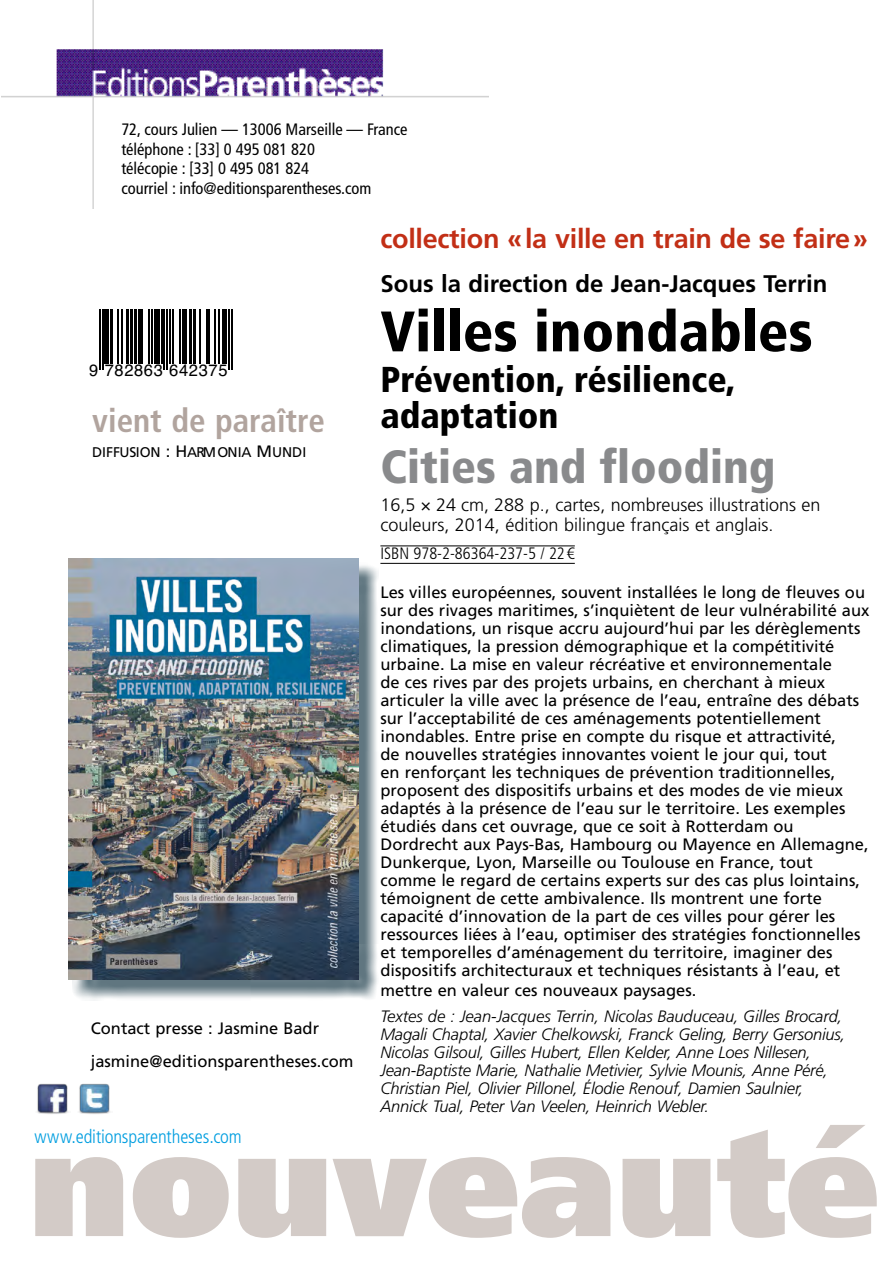
<style>
.page{position:relative;width:893px;height:1263px;background:#fff}
.page>*{position:absolute;margin:0;border:0;box-sizing:border-box;transform-origin:0 0}
.t1{font:900 148.2px "Frutiger LT Std";color:#d3cbc7}
.t2{font:900 condensed 57px "Frutiger LT Std";color:#000}
.t3{font:900 condensed 46.5px "Frutiger LT Std";color:#898a8c}
.t4{font:900 condensed 36px/36px "Frutiger LT Std";color:#000}
.t5{font:700 condensed 33px "Frutiger LT Std";color:#b1a49e}
.t6{font:700 27px "Frutiger LT Std";letter-spacing:-.01em;color:#c22f16}
.t7{font:700 24px "Frutiger LT Std";color:#000}
.t8{font:300 condensed 18.9px "Frutiger LT Std";letter-spacing:-.005em;color:#009ee0}
.t9{font:300 18px/19.5px "Frutiger LT Std";color:#000}
.t10{font:16.5px/18px "Frutiger LT Std";color:#000}
.t11{font:italic 300 16.5px/18px "Frutiger LT Std";letter-spacing:-.01em;color:#000}
.t12{font:condensed 16.5px/19.5px "Frutiger LT Std";color:#000}
.t13{font:300 condensed 16.5px "Frutiger LT Std";color:#000}
.t14{font:16.5px "Helvetica";letter-spacing:.04em;color:#000}
.t15{font:14.1px "Frutiger LT Std Roman SC850";letter-spacing:-.005em;color:#000}
.s1{font-size:16.5px}
</style>
<div class="page">
<hr style="left:99px;top:310px;width:2px;height:60px;background:#000">
<hr style="left:102px;top:310px;width:1px;height:60px;background:#000">
<hr style="left:105px;top:310px;width:4px;height:54px;background:#000">
<hr style="left:110px;top:310px;width:3px;height:54px;background:#000">
<hr style="left:117px;top:310px;width:2px;height:54px;background:#000">
<hr style="left:122px;top:310px;width:1px;height:54px;background:#000">
<hr style="left:126px;top:310px;width:3px;height:54px;background:#000">
<hr style="left:130px;top:310px;width:3px;height:54px;background:#000">
<hr style="left:134px;top:310px;width:3px;height:54px;background:#000">
<div style="left:138px;top:310px;width:5px;height:54px;background:#000"></div>
<hr style="left:148px;top:310px;width:2px;height:54px;background:#000">
<hr style="left:151px;top:310px;width:1px;height:54px;background:#000">
<div style="left:154px;top:310px;width:6px;height:54px;background:#000"></div>
<hr style="left:161px;top:310px;width:1px;height:54px;background:#000">
<hr style="left:164px;top:310px;width:1px;height:60px;background:#000">
<hr style="left:167px;top:310px;width:1px;height:60px;background:#000">
<hr style="left:169px;top:310px;width:2px;height:54px;background:#000">
<hr style="left:172px;top:310px;width:2px;height:54px;background:#000">
<hr style="left:179px;top:310px;width:2px;height:54px;background:#000">
<hr style="left:182px;top:310px;width:4px;height:54px;background:#000">
<hr style="left:189px;top:310px;width:3px;height:54px;background:#000">
<hr style="left:193px;top:310px;width:3px;height:54px;background:#000">
<hr style="left:199px;top:310px;width:1px;height:54px;background:#000">
<hr style="left:206px;top:310px;width:1px;height:54px;background:#000">
<hr style="left:209px;top:310px;width:1px;height:54px;background:#000">
<hr style="left:214px;top:310px;width:2px;height:54px;background:#000">
<hr style="left:218px;top:310px;width:2px;height:54px;background:#000">
<hr style="left:223px;top:310px;width:4px;height:54px;background:#000">
<hr style="left:228px;top:310px;width:2px;height:60px;background:#000">
<hr style="left:231px;top:310px;width:1px;height:60px;background:#000">
<hr style="left:380px;top:546px;width:195px;height:1px;background:#000">
<hr style="left:380px;top:563px;width:195px;height:1px;background:#000">
<div style="left:73px;top:562px;width:306px;height:438px;background:#2b4956;opacity:.75"></div>
<img style="left:68px;top:558px;width:290px;height:421px">
<img style="left:2px;top:0;width:486px;height:209px">
<img style="left:37px;top:1083px;width:31px;height:31px">
<img style="left:79px;top:1083px;width:31px;height:31px">
<p class="t12" style="left:121px;top:120px;width:288px">72, cours Julien — 13006 Marseille — France téléphone : [33] 0 495 081 820<br>télécopie : [33] 0 495 081 824<br>courriel : info@editionsparentheses.com</p>
<p class="t14" style="left:89px;top:358px;width:140px">9 782863 642375</p>
<h3 class="t5" style="left:92px;top:401px;width:234px">vient de paraître</h3>
<p class="t15" style="left:92px;top:443px;width:216px">DIFFUSION <span class="s1">: H</span>ARMONIA <span class="s1">M</span> UNDI</p>
<p class="t10" style="left:91px;top:1012px;width:264px;line-height:33px">Contact presse : Jasmine Badr jasmine@editionsparentheses.com</p>
<h3 class="t6" style="left:380px;top:223px;width:489px">collection «la ville en train de se faire»</h3>
<h3 class="t7" style="left:380px;top:269px;width:449px">Sous la direction de Jean-Jacques Terrin</h3>
<h2 class="t2" style="left:380px;top:297px;width:434px">Villes inondables</h2>
<h3 class="t4" style="left:380px;top:361px;width:357px">Prévention, résilience, adaptation</h3>
<h3 class="t3" style="left:380px;top:439px;width:397px">Cities and flooding</h3>
<p class="t9" style="left:380px;top:495px;width:442px">16,5 × 24 cm, 288 p., cartes, nombreuses illustrations en couleurs, 2014, édition bilingue français et anglais.</p>
<p class="t13" style="left:380px;top:544px;width:196px">isbn 978-2-86364-237-5 / 22 €</p>
<p class="t10" style="left:380px;top:583px;width:490px">Les villes européennes, souvent installées le long de fleuves ou sur des rivages maritimes, s’inquiètent de leur vulnérabilité aux inondations, un risque accru aujourd’hui par les dérèglements climatiques, la pression démographique et la compétitivité urbaine. La mise en valeur récréative et environnementale<br>de ces rives par des projets urbains, en cherchant à mieux articuler la ville avec la présence de l’eau, entraîne des débats sur l’acceptabilité de ces aménagements potentiellement inondables. Entre prise en compte du risque et attractivité,<br>de nouvelles stratégies innovantes voient le jour qui, tout<br>en renforçant les techniques de prévention traditionnelles, proposent des dispositifs urbains et des modes de vie mieux adaptés à la présence de l’eau sur le territoire. Les exemples étudiés dans cet ouvrage, que ce soit à Rotterdam ou Dordrecht aux Pays-Bas, Hambourg ou Mayence en Allemagne, Dunkerque, Lyon, Marseille ou Toulouse en France, tout comme le regard de certains experts sur des cas plus lointains, témoignent de cette ambivalence. Ils montrent une forte capacité d’innovation de la part de ces villes pour gérer les ressources liées à l’eau, optimiser des stratégies fonctionnelles et temporelles d’aménagement du territoire, imaginer des dispositifs architecturaux et techniques résistants à l’eau, et</p>
<p class="t10" style="left:380px;top:981px;width:317px">mettre en valeur ces nouveaux paysages.</p>
<p class="t11" style="left:380px;top:1008px;width:466px">Textes de : Jean-Jacques Terrin, Nicolas Bauduceau, Gilles Brocard, Magali Chaptal, Xavier Chelkowski, Franck Geling, Berry Gersonius, Nicolas Gilsoul, Gilles Hubert, Ellen Kelder, Anne Loes Nillesen, Jean-Baptiste Marie, Nathalie Metivier, Sylvie Mounis, Anne Péré, Christian Piel, Olivier Pillonel, Élodie Renouf, Damien Saulnier, Annick Tual, Peter Van Veelen, Heinrich Webler.</p>
<h1 class="t1" style="left:28px;top:1093px;width:852px">nouveauté</h1>
<p class="t8" style="left:34px;top:1125px;width:209px">www.editionsparentheses.com</p>
</div>
